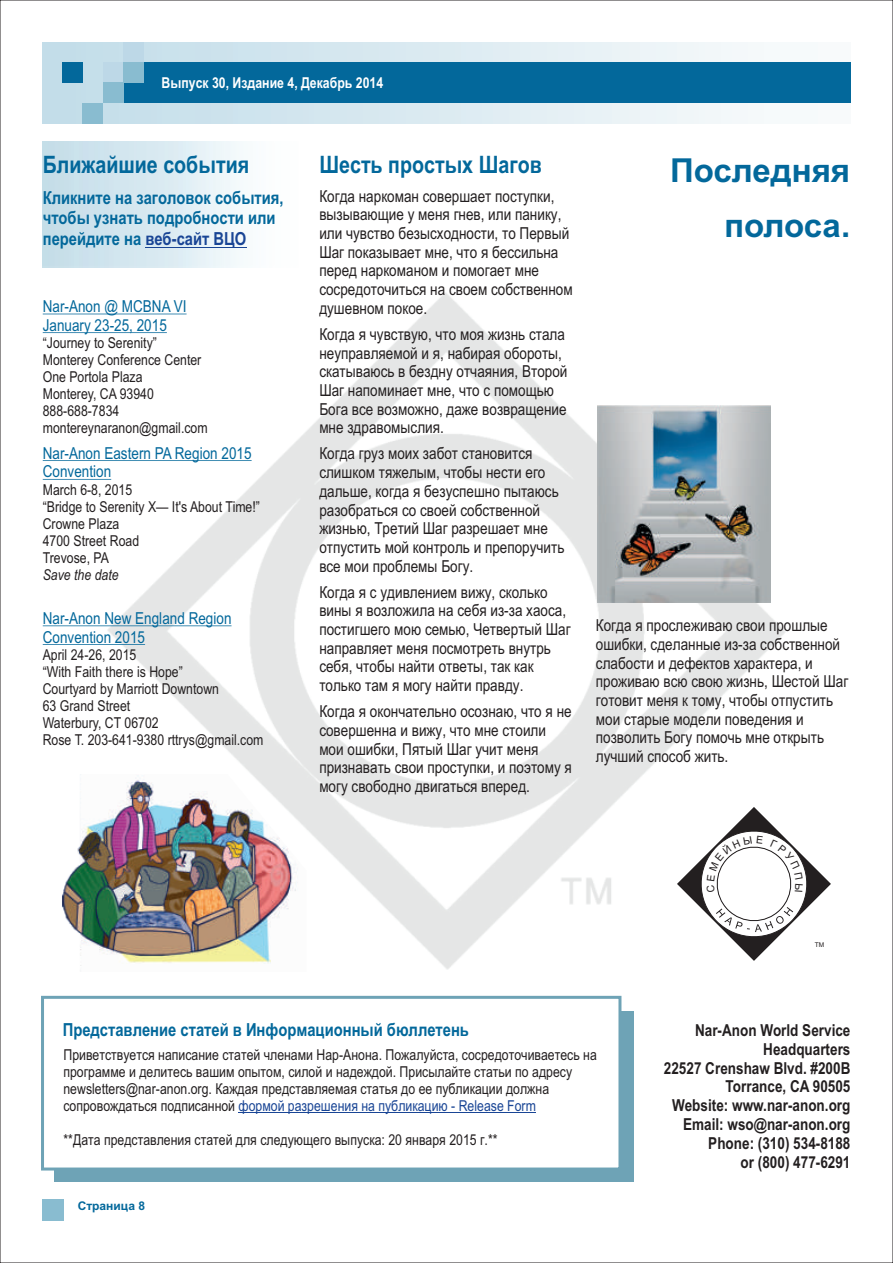
<style>
.page{position:relative;width:893px;height:1263px;background:#fff}
.page>*{position:absolute;margin:0;border:0;box-sizing:border-box;transform-origin:0 0}
.t1{font:700 33px/55.3px "Arial";color:#03689b;text-align:right}
.t2{font:700 24px "Arial Narrow";color:#03689b}
.t3{font:700 18px/20.5px "Arial Narrow";color:#03689b}
.t4{font:16.5px/18.8px "Arial Narrow";color:#231f20}
.t5{font:700 16.5px/18.9px "Arial Narrow";color:#231f20;text-align:right}
.t6{font:16.5px/18.8px "Arial Narrow";color:#03689b}
.t7{font:15px/17px "Arial Narrow";color:#231f20}
.t8{font:700 15px "Arial Narrow";color:#fff}
.t9{font:italic 15px "Arial Narrow";color:#231f20}
.t10{font:700 12px "Arial";color:#03689b}
.t11{font:6.6px "Arial";color:#231f20}
.s1{color:#194595}
</style>
<div class="page">
<img style="left:108px;top:293px;width:678px;height:676px">
<img style="left:43px;top:142px;width:204px;height:126px">
<div style="left:54px;top:1011px;width:580px;height:171px;background:#6ea3b6"></div>
<div style="left:41px;top:995px;width:581px;height:176px;background:#fff"></div>
<div style="left:42px;top:1199px;width:22px;height:21px;background:#89bcd0"></div>
<div style="left:43px;top:43px;width:807px;height:80px;background:linear-gradient(to right,#c0dce8,#fafcfc)"></div>
<div style="left:123px;top:63px;width:727px;height:40px;background:#03689b"></div>
<div style="left:123px;top:43px;width:20px;height:20px;background:#bdd8e7"></div>
<div style="left:103px;top:63px;width:20px;height:20px;background:#bdd8e7"></div>
<div style="left:123px;top:63px;width:20px;height:20px;background:#89bcd0"></div>
<div style="left:103px;top:83px;width:20px;height:20px;background:#89bcd0"></div>
<div style="left:83px;top:103px;width:20px;height:20px;background:#89bcd0"></div>
<div style="left:63px;top:63px;width:20px;height:20px;background:#03689b"></div>
<hr style="left:239px;top:1112px;width:297px;height:1px;background:#194595">
<hr style="left:43px;top:314px;width:144px;height:1px;background:#03689b">
<hr style="left:43px;top:332px;width:124px;height:1px;background:#03689b">
<hr style="left:43px;top:460px;width:209px;height:1px;background:#03689b">
<hr style="left:43px;top:479px;width:68px;height:1px;background:#03689b">
<hr style="left:43px;top:625px;width:189px;height:1px;background:#03689b">
<hr style="left:43px;top:644px;width:102px;height:1px;background:#03689b">
<hr style="left:145px;top:247px;width:101px;height:1px;background:#194595">
<img style="left:62px;top:774px;width:245px;height:195px">
<img style="left:597px;top:406px;width:174px;height:196px">
<svg style="left:677px;top:807px;width:154px;height:154px"></svg>
<p class="t8" style="left:162px;top:77px;width:223px">Выпуск 30, Издание 4, Декабрь 2014</p>
<h2 class="t2" style="left:43px;top:156px;width:208px">Ближайшие события</h2>
<h2 class="t2" style="left:319px;top:156px;width:224px">Шесть простых Шагов</h2>
<p class="t3" style="left:43px;top:189px;width:242px">Кликните на заголовок события, чтобы узнать подробности или перейдите на <span class="s1">веб-сайт ВЦО</span></p>
<p class="t4" style="left:319px;top:188px;width:255px">Когда наркоман совершает поступки, вызывающие у меня гнев, или панику, или чувство безысходности, то Первый Шаг показывает мне, что я бессильна перед наркоманом и помогает мне сосредоточиться на своем собственном душевном покое.</p>
<p class="t4" style="left:319px;top:326px;width:247px">Когда я чувствую, что моя жизнь стала</p>
<p class="t6" style="left:43px;top:298px;width:145px">Nar-Anon @ MCBNA VI<br>January 23-25, 2015</p>
<p class="t7" style="left:43px;top:336px;width:116px">“Journey to Serenity”</p>
<p class="t4" style="left:319px;top:345px;width:244px">неуправляемой и я, набирая обороты,</p>
<p class="t7" style="left:43px;top:353px;width:160px">Monterey Conference Center</p>
<p class="t4" style="left:319px;top:364px;width:250px">скатываюсь в бездну отчаяния, Второй</p>
<p class="t7" style="left:43px;top:370px;width:113px">One Portola Plaza<br>Monterey, CA 93940</p>
<p class="t4" style="left:319px;top:382px;width:236px">Шаг напоминает мне, что с помощью</p>
<p class="t7" style="left:43px;top:404px;width:78px">888-688-7834</p>
<p class="t4" style="left:319px;top:401px;width:249px">Бога все возможно, даже возвращение</p>
<p class="t7" style="left:43px;top:421px;width:166px">montereynaranon@gmail.com</p>
<p class="t4" style="left:319px;top:416px;width:215px;line-height:26.1px">мне здравомыслия.<br>Когда груз моих забот становится</p>
<p class="t4" style="left:319px;top:464px;width:228px">слишком тяжелым, чтобы нести его</p>
<p class="t7" style="left:43px;top:482px;width:91px">March 6-8, 2015</p>
<p class="t4" style="left:319px;top:483px;width:241px">дальше, когда я безуспешно пытаюсь</p>
<p class="t7" style="left:43px;top:499px;width:219px">“Bridge to Serenity X— It's About Time!”</p>
<p class="t4" style="left:319px;top:502px;width:222px">разобраться со своей собственной</p>
<p class="t7" style="left:43px;top:516px;width:78px">Crowne Plaza</p>
<p class="t4" style="left:319px;top:520px;width:230px">жизнью, Третий Шаг разрешает мне</p>
<p class="t7" style="left:43px;top:533px;width:98px">4700 Street Road</p>
<p class="t6" style="left:43px;top:445px;width:210px">Nar-Anon Eastern PA Region 2015<br>Convention</p>
<p class="t4" style="left:319px;top:539px;width:247px">отпустить мой контроль и препоручить</p>
<p class="t7" style="left:43px;top:550px;width:68px">Trevose, PA</p>
<p class="t4" style="left:319px;top:558px;width:155px">все мои проблемы Богу.</p>
<p class="t9" style="left:43px;top:569px;width:77px">Save the date</p>
<h1 class="t1" style="left:670px;top:145px;width:182px">Последняя полоса.</h1>
<p class="t4" style="left:319px;top:584px;width:248px">Когда я с удивлением вижу, сколько вины я возложила на себя из-за хаоса,</p>
<p class="t6" style="left:43px;top:610px;width:190px">Nar-Anon New England Region<br>Convention 2015</p>
<p class="t4" style="left:596px;top:618px;width:233px">Когда я прослеживаю свои прошлые</p>
<p class="t4" style="left:319px;top:621px;width:253px">постигшего мою семью, Четвертый Шаг</p>
<p class="t4" style="left:596px;top:636px;width:246px">ошибки, сделанные из-за собственной</p>
<p class="t4" style="left:319px;top:640px;width:233px">направляет меня посмотреть внутрь</p>
<p class="t7" style="left:43px;top:648px;width:95px">April 24-26, 2015</p>
<p class="t4" style="left:596px;top:655px;width:218px">слабости и дефектов характера, и</p>
<p class="t4" style="left:319px;top:659px;width:216px">себя, чтобы найти ответы, так как</p>
<p class="t7" style="left:43px;top:664px;width:142px">“With Faith there is Hope”</p>
<p class="t4" style="left:596px;top:674px;width:254px">проживаю всю свою жизнь, Шестой Шаг</p>
<p class="t7" style="left:43px;top:681px;width:178px">Courtyard by Marriott Downtown</p>
<p class="t4" style="left:319px;top:677px;width:206px">только там я могу найти правду.</p>
<p class="t4" style="left:596px;top:692px;width:239px">готовит меня к тому, чтобы отпустить</p>
<p class="t7" style="left:43px;top:698px;width:89px">63 Grand Street</p>
<p class="t4" style="left:319px;top:704px;width:254px">Когда я окончательно осознаю, что я не</p>
<p class="t7" style="left:43px;top:715px;width:118px">Waterbury, CT 06702</p>
<p class="t4" style="left:596px;top:711px;width:209px">мои старые модели поведения и</p>
<p class="t4" style="left:319px;top:722px;width:228px">совершенна и вижу, что мне стоили</p>
<p class="t7" style="left:43px;top:732px;width:222px">Rose T. 203-641-9380 rttrys@gmail.com</p>
<p class="t4" style="left:596px;top:730px;width:230px">позволить Богу помочь мне открыть</p>
<p class="t4" style="left:319px;top:741px;width:221px">мои ошибки, Пятый Шаг учит меня</p>
<p class="t4" style="left:596px;top:748px;width:134px">лучший способ жить.</p>
<p class="t4" style="left:319px;top:760px;width:254px">признавать свои проступки, и поэтому я могу свободно двигаться вперед.</p>
<p class="t3" style="left:63px;top:1021px;width:408px">Представление статей в Информационный бюллетень</p>
<p class="t7" style="left:63px;top:1047px;width:535px">Приветствуется написание статей членами Нар-Анона. Пожалуйста, сосредоточиваетесь на программе и делитесь вашим опытом, силой и надеждой. Присылайте статьи по адресу newsletters@nar-anon.org. Каждая представляемая статья до ее публикации должна сопровождаться подписанной <span class="s1">формой разрешения на публикацию - Release Form</span></p>
<p class="t7" style="left:63px;top:1132px;width:436px">**Дата представления статей для следующего выпуска: 20 января 2015 г.**</p>
<p class="t10" style="left:78px;top:1201px;width:69px">Страница 8</p>
<p class="t11" style="left:815px;top:942px;width:11px">ТМ</p>
<p class="t5" style="left:664px;top:1022px;width:188px">Nar-Anon World Service<br>Headquarters<br>22527 Crenshaw Blvd. #200B<br>Torrance, CA 90505<br>Website: www.nar-anon.org<br>Email: wso@nar-anon.org<br>Phone: (310) 534-8188<br>or (800) 477-6291</p>
</div>
